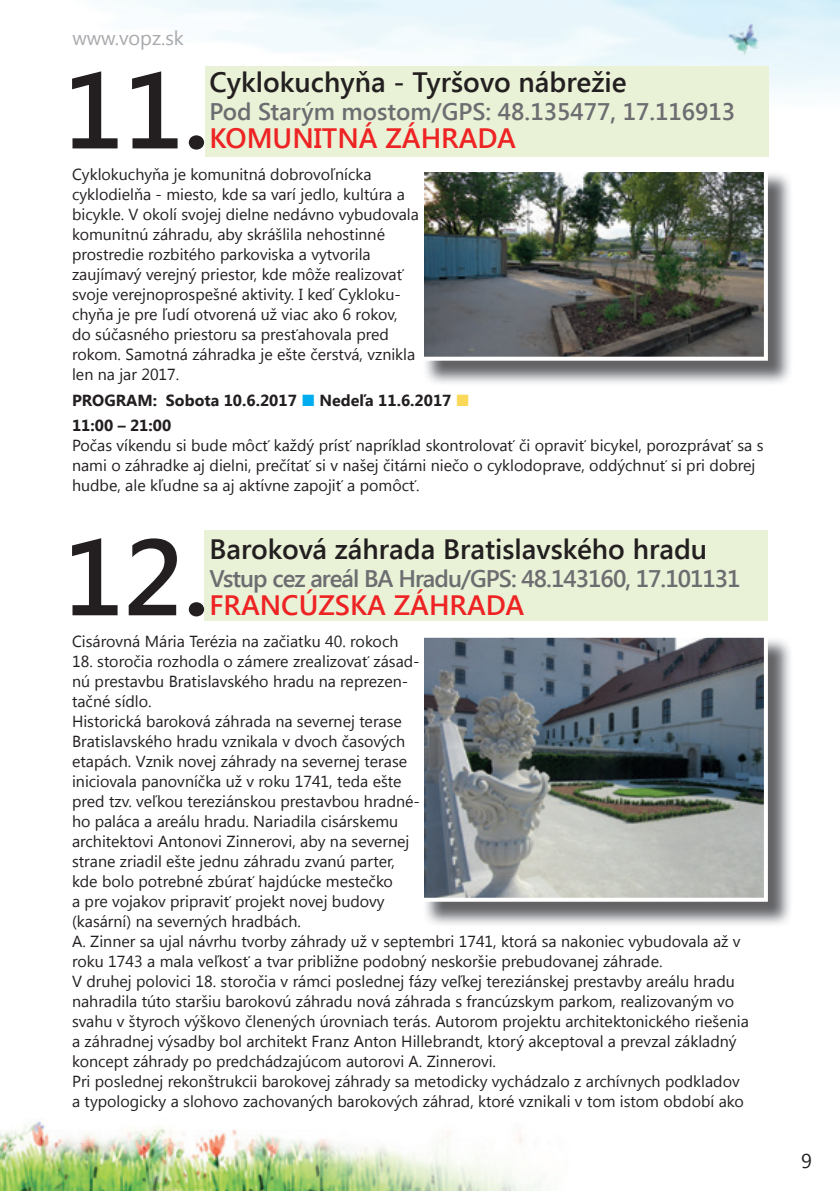
<style>
.page{position:relative;width:840px;height:1191px;background:#fff}
.page>*{position:absolute;margin:0;border:0;box-sizing:border-box;transform-origin:0 0}
.t1{font:600 108px "Segoe UI";color:#231f20}
.t2{font:600 28px "Segoe UI";color:#231f20}
.t3{font:600 28px "Segoe UI";color:#ee2323}
.t4{font:600 24px "Segoe UI";letter-spacing:-.04em;color:#6c6d70}
.t5{font:600 24px "Segoe UI";color:#6c6d70}
.t6{font:20px "Segoe UI";color:#a8a9ad}
.t7{font:20px "Segoe UI";color:#231f20}
.t8{font:16px/20px "Segoe UI";color:#231f20}
.t9{font:700 16px/25.6px "Segoe UI";color:#231f20}
.s1{color:#00aeef}
.s2{color:#fad958}
</style>
<div class="page">
<img style="left:0;top:1121px;width:542px;height:70px">
<img style="left:715px;top:15px;width:53px;height:46px">
<div style="left:205px;top:66px;width:563px;height:91px;background:#e9f1d6"></div>
<div style="left:204px;top:530px;width:563px;height:91px;background:#e9f1d6"></div>
<img style="left:426px;top:174px;width:364px;height:209px">
<img style="left:424px;top:172px;width:343px;height:189px">
<img style="left:426px;top:640px;width:364px;height:284px">
<img style="left:424px;top:637px;width:343px;height:264px">
<p class="t6" style="left:72px;top:24px;width:113px">www.vopz.sk</p>
<h1 class="t1" style="left:63px;top:35px;width:147px">11.</h1>
<h2 class="t2" style="left:209px;top:63px;width:418px">Cyklokuchyňa - Tyršovo nábrežie</h2>
<h3 class="t5" style="left:209px;top:95px;width:527px">Pod Starým mostom/GPS: 48.135477, 17.116913</h3>
<h2 class="t3" style="left:209px;top:119px;width:308px">KOMUNITNÁ ZÁHRADA</h2>
<p class="t8" style="left:72px;top:163px;width:348px">Cyklokuchyňa je komunitná dobrovoľnícka cyklodielňa - miesto, kde sa varí jedlo, kultúra a bicykle. V okolí svojej dielne nedávno vybudovala komunitnú záhradu, aby skrášlila nehostinné prostredie rozbitého parkoviska a vytvorila zaujímavý verejný priestor, kde môže realizovať svoje verejnoprospešné aktivity. I keď Cykloku&shy;chyňa je pre ľudí otvorená už viac ako 6 rokov, do súčasného priestoru sa presťahovala pred rokom. Samotná záhradka je ešte čerstvá, vznikla len na jar 2017.</p>
<p class="t9" style="left:72px;top:386px;width:399px">PROGRAM: Sobota 10.6.2017 <span class="s1">■</span> Nedeľa 11.6.2017 <span class="s2">■<br></span>11:00 – 21:00</p>
<p class="t8" style="left:72px;top:435px;width:692px">Počas víkendu si bude môcť každý prísť napríklad skontrolovať či opraviť bicykel, porozprávať sa s nami o záhradke aj dielni, prečítať si v našej čitárni niečo o cyklodoprave, oddýchnuť si pri dobrej hudbe, ale kľudne sa aj aktívne zapojiť a pomôcť.</p>
<h1 class="t1" style="left:63px;top:501px;width:147px">12.</h1>
<h2 class="t2" style="left:209px;top:530px;width:499px">Baroková záhrada Bratislavského hradu</h2>
<h3 class="t4" style="left:209px;top:562px;width:532px">Vstup cez areál BA Hradu/GPS: 48.143160, 17.101131</h3>
<h2 class="t3" style="left:209px;top:586px;width:316px">FRANCÚZSKA ZÁHRADA</h2>
<p class="t8" style="left:72px;top:630px;width:328px">Cisárovná Mária Terézia na začiatku 40. rokoch</p>
<p class="t8" style="left:72px;top:650px;width:677px">18. storočia rozhodla o zámere zrealizovať zásad-<br>nú prestavbu Bratislavského hradu na reprezen-<br>tačné sídlo.<br>Historická baroková záhrada na severnej terase<br>Bratislavského hradu vznikala v dvoch časových<br>etapách. Vznik novej záhrady na severnej terase<br>iniciovala panovníčka už v roku 1741, teda ešte<br>pred tzv. veľkou tereziánskou prestavbou hradné-<br>ho paláca a areálu hradu. Nariadila cisárskemu<br>architektovi Antonovi Zinnerovi, aby na severnej<br>strane zriadil ešte jednu záhradu zvanú parter,<br>kde bolo potrebné zbúrať hajdúcke mestečko<br>a pre vojakov pripraviť projekt novej budovy<br>(kasární) na severných hradbách.<br>A. Zinner sa ujal návrhu tvorby záhrady už v septembri 1741, ktorá sa nakoniec vybudovala až v roku 1743 a mala veľkosť a tvar približne podobný neskoršie prebudovanej záhrade.<br>V druhej polovici 18. storočia v rámci poslednej fázy veľkej tereziánskej prestavby areálu hradu nahradila túto staršiu barokovú záhradu nová záhrada s francúzskym parkom, realizovaným vo svahu v štyroch výškovo členených úrovniach terás. Autorom projektu architektonického riešenia a záhradnej výsadby bol architekt Franz Anton Hillebrandt, ktorý akceptoval a prevzal základný koncept záhrady po predchádzajúcom autorovi A. Zinnerovi.<br>Pri poslednej rekonštrukcii barokovej záhrady sa metodicky vychádzalo z archívnych podkladov a typologicky a slohovo zachovaných barokových záhrad, ktoré vznikali v tom istom období ako</p>
<p class="t7" style="left:800px;top:1147px;width:12px">9</p>
</div>
